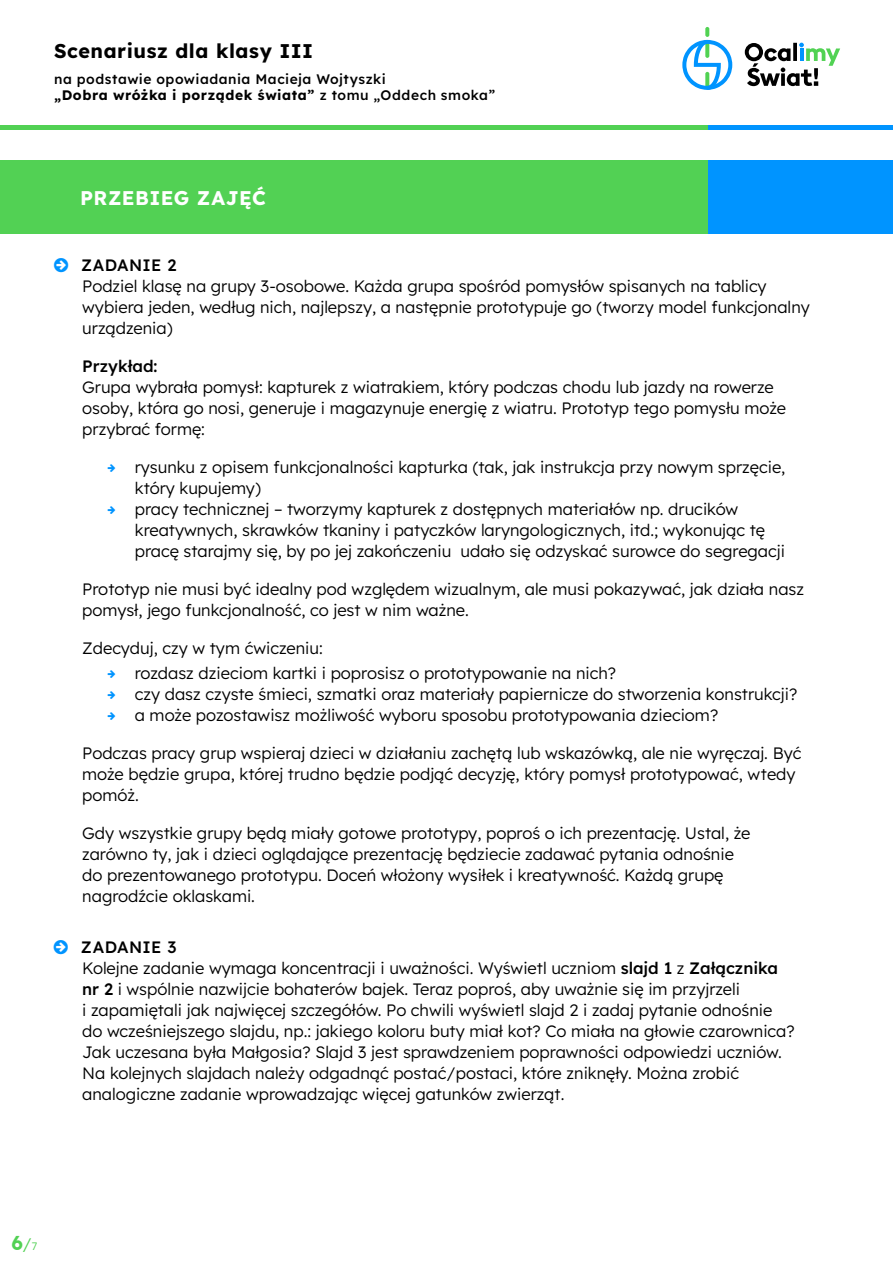
<style>
.page{position:relative;width:893px;height:1263px;background:#fff}
.page>*{position:absolute;margin:0;border:0;box-sizing:border-box;transform-origin:0 0}
.t1{font:700 19.8px "Lexend";letter-spacing:.025em;color:#000}
.t2{font:700 19.8px "Lexend";letter-spacing:.02em;color:#fff}
.t3{font:700 19.8px "Lexend";color:#52d154}
.t4{font:300 16.5px/21px "Lexend";color:#000}
.t5{font:500 16.5px "Lexend";color:#000}
.t6{font:500 16.5px "Lexend";letter-spacing:.02em;color:#000}
.t7{font:500 13.8px/16.5px "Lexend";letter-spacing:.035em;color:#000}
.s1{font-weight:700}
.s2{font-weight:500}
.s3{font-weight:300;font-size:16.8px}
.s4{font-weight:300;font-size:10.8px}
</style>
<div class="page">
<div style="left:0;top:125px;width:893px;height:5px;background:#52d154"></div>
<div style="left:708px;top:125px;width:185px;height:5px;background:#0094ff"></div>
<svg style="left:705px;top:27px;width:4px;height:10px"></svg>
<svg style="left:682px;top:40px;width:50px;height:50px"></svg>
<svg style="left:745px;top:43px;width:95px;height:43px"></svg>
<div style="left:0;top:160px;width:893px;height:74px;background:#52d154"></div>
<div style="left:708px;top:160px;width:185px;height:74px;background:#0094ff"></div>
<p class="t1" style="left:54px;top:37px;width:261px">Scenariusz dla klasy III</p>
<p class="t7" style="left:54px;top:70px;width:443px">na podstawie opowiadania Macieja Wojtyszki<br><span class="s1">„Dobra wróżka i porządek świata”</span> z tomu „Oddech smoka”</p>
<p class="t2" style="left:80px;top:184px;width:187px">PRZEBIEG ZAJĘĆ</p>
<p class="t6" style="left:81px;top:253px;width:97px">ZADANIE 2</p>
<p class="t4" style="left:82px;top:274px;width:729px">Podziel klasę na grupy 3-osobowe. Każda grupa spośród pomysłów spisanych na tablicy wybiera jeden, według nich, najlepszy, a następnie prototypuje go (tworzy model funkcjonalny urządzenia)</p>
<p class="t5" style="left:82px;top:354px;width:77px">Przykład:</p>
<p class="t4" style="left:82px;top:375px;width:705px">Grupa wybrała pomysł: kapturek z wiatrakiem, który podczas chodu lub jazdy na rowerze osoby, która go nosi, generuje i magazynuje energię z wiatru. Prototyp tego pomysłu może przybrać formę:</p>
<p class="t4" style="left:135px;top:455px;width:652px">rysunku z opisem funkcjonalności kapturka (tak, jak instrukcja przy nowym sprzęcie, który kupujemy)<br>pracy technicznej – tworzymy kapturek z dostępnych materiałów np. drucików kreatywnych, skrawków tkaniny i patyczków laryngologicznych, itd.; wykonując tę pracę starajmy się, by po jej zakończeniu udało się odzyskać surowce do segregacji</p>
<p class="t4" style="left:82px;top:577px;width:723px">Prototyp nie musi być idealny pod względem wizualnym, ale musi pokazywać, jak działa nasz pomysł, jego funkcjonalność, co jest w nim ważne.</p>
<p class="t4" style="left:135px;top:634px;width:483px;line-height:25.2px;text-indent:-53px">Zdecyduj, czy w tym ćwiczeniu:<br>rozdasz dzieciom kartki i poprosisz o prototypowanie na nich?</p>
<p class="t4" style="left:135px;top:682px;width:664px">czy dasz czyste śmieci, szmatki oraz materiały papiernicze do stworzenia konstrukcji? a może pozostawisz możliwość wyboru sposobu prototypowania dzieciom?</p>
<p class="t4" style="left:82px;top:741px;width:721px">Podczas pracy grup wspieraj dzieci w działaniu zachętą lub wskazówką, ale nie wyręczaj. Być może będzie grupa, której trudno będzie podjąć decyzję, który pomysł prototypować, wtedy pomóż.</p>
<p class="t4" style="left:82px;top:821px;width:670px">Gdy wszystkie grupy będą miały gotowe prototypy, poproś o ich prezentację. Ustal, że zarówno ty, jak i dzieci oglądające prezentację będziecie zadawać pytania odnośnie do prezentowanego prototypu. Doceń włożony wysiłek i kreatywność. Każdą grupę nagrodźcie oklaskami.</p>
<p class="t4" style="left:81px;top:935px;width:715px"><span class="s2">ZADANIE 3<br></span>Kolejne zadanie wymaga koncentracji i uważności. Wyświetl uczniom <span class="s2">slajd 1</span> z <span class="s2">Załącznika nr 2</span> i wspólnie nazwijcie bohaterów bajek. Teraz poproś, aby uważnie się im przyjrzeli<br>i zapamiętali jak najwięcej szczegółów. Po chwili wyświetl slajd 2 i zadaj pytanie odnośnie do wcześniejszego slajdu, np.: jakiego koloru buty miał kot? Co miała na głowie czarownica?<br>Jak uczesana była Małgosia? Slajd 3 jest sprawdzeniem poprawności odpowiedzi uczniów.<br>Na kolejnych slajdach należy odgadnąć postać/postaci, które zniknęły. Można zrobić analogiczne zadanie wprowadzając więcej gatunków zwierząt.</p>
<p class="t3" style="left:11px;top:1228px;width:27px">6<span class="s3">/</span><span class="s4">7</span></p>
</div>
